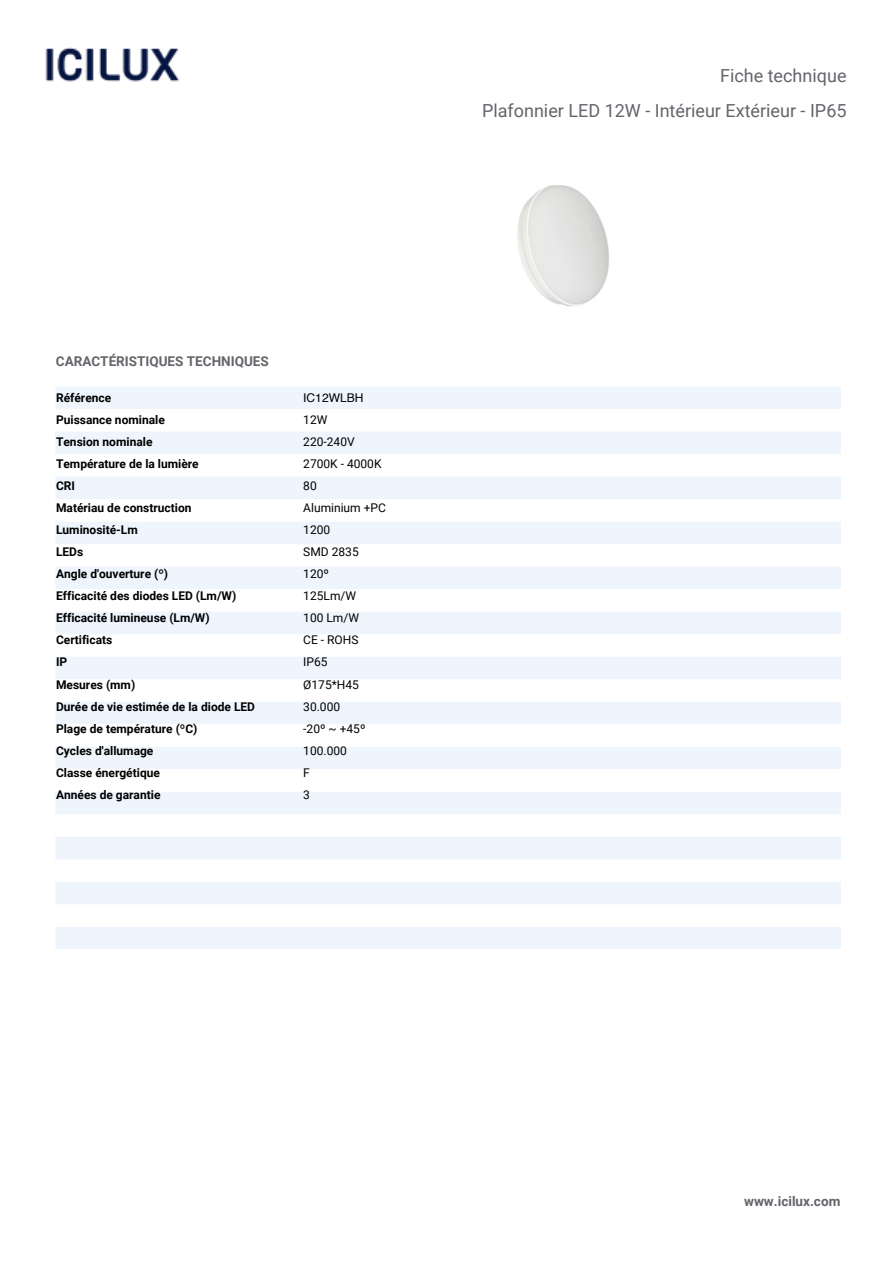
<style>
.page{position:relative;width:894px;height:1264px;background:#fff}
.page>*{position:absolute;margin:0;border:0;box-sizing:border-box;transform-origin:0 0}
.t1{font:18px/34.8px "Roboto";color:#63656a;text-align:right}
.t2{font:700 13.5px "Roboto";color:#63656a}
.t3{font:700 12px/22px "Roboto";color:#000}
.t4{font:12px "Roboto";color:#000}
.t5{font:12px "Helvetica";color:#000}
</style>
<div class="page">
<svg style="left:55px;top:387px;width:785px;height:561px;fill:#eef5fc"></svg>
<img style="left:45px;top:47px;width:135px;height:35px">
<img style="left:517px;top:185px;width:92px;height:122px">
<h2 class="t2" style="left:56px;top:353px;width:214px">CARACTÉRISTIQUES TECHNIQUES</h2>
<h4 class="t3" style="left:56px;top:387px;width:200px">Référence<br>Puissance nominale<br>Tension nominale<br>Température de la lumière<br>CRI<br>Matériau de construction<br>Luminosité-Lm<br>LEDs<br>Angle d'ouverture (º)<br>Efficacité des diodes LED (Lm/W)<br>Efficacité lumineuse (Lm/W)<br>Certificats<br>IP<br>Mesures (mm)<br>Durée de vie estimée de la diode LED<br>Plage de température (ºC)<br>Cycles d'allumage<br>Classe énergétique<br>Années de garantie</h4>
<h4 class="t5" style="left:303px;top:393px;width:61px">IC12WLBH</h4>
<p class="t4" style="left:303px;top:413px;width:26px">12W</p>
<p class="t4" style="left:303px;top:435px;width:53px">220-240V</p>
<p class="t4" style="left:303px;top:457px;width:80px">2700K - 4000K</p>
<p class="t4" style="left:303px;top:479px;width:15px">80</p>
<p class="t4" style="left:303px;top:501px;width:84px">Aluminium +PC</p>
<p class="t4" style="left:303px;top:523px;width:28px">1200</p>
<p class="t4" style="left:303px;top:545px;width:57px">SMD 2835</p>
<p class="t4" style="left:303px;top:567px;width:27px">120º</p>
<p class="t4" style="left:303px;top:589px;width:54px">125Lm/W</p>
<p class="t4" style="left:303px;top:611px;width:57px">100 Lm/W</p>
<p class="t4" style="left:303px;top:633px;width:57px">CE - ROHS</p>
<p class="t4" style="left:303px;top:655px;width:26px">IP65</p>
<p class="t4" style="left:303px;top:677px;width:57px">Ø175*H45</p>
<p class="t4" style="left:303px;top:699px;width:38px">30.000</p>
<p class="t4" style="left:303px;top:721px;width:64px">-20º ~ +45º</p>
<p class="t4" style="left:303px;top:743px;width:45px">100.000</p>
<p class="t4" style="left:303px;top:765px;width:8px">F</p>
<p class="t4" style="left:303px;top:787px;width:8px">3</p>
<h1 class="t1" style="left:482px;top:59px;width:366px">Fiche technique<br>Plafonnier LED 12W - Intérieur Extérieur - IP65</h1>
<h3 class="t2" style="left:743px;top:1193px;width:98px">www.icilux.com</h3>
</div>
